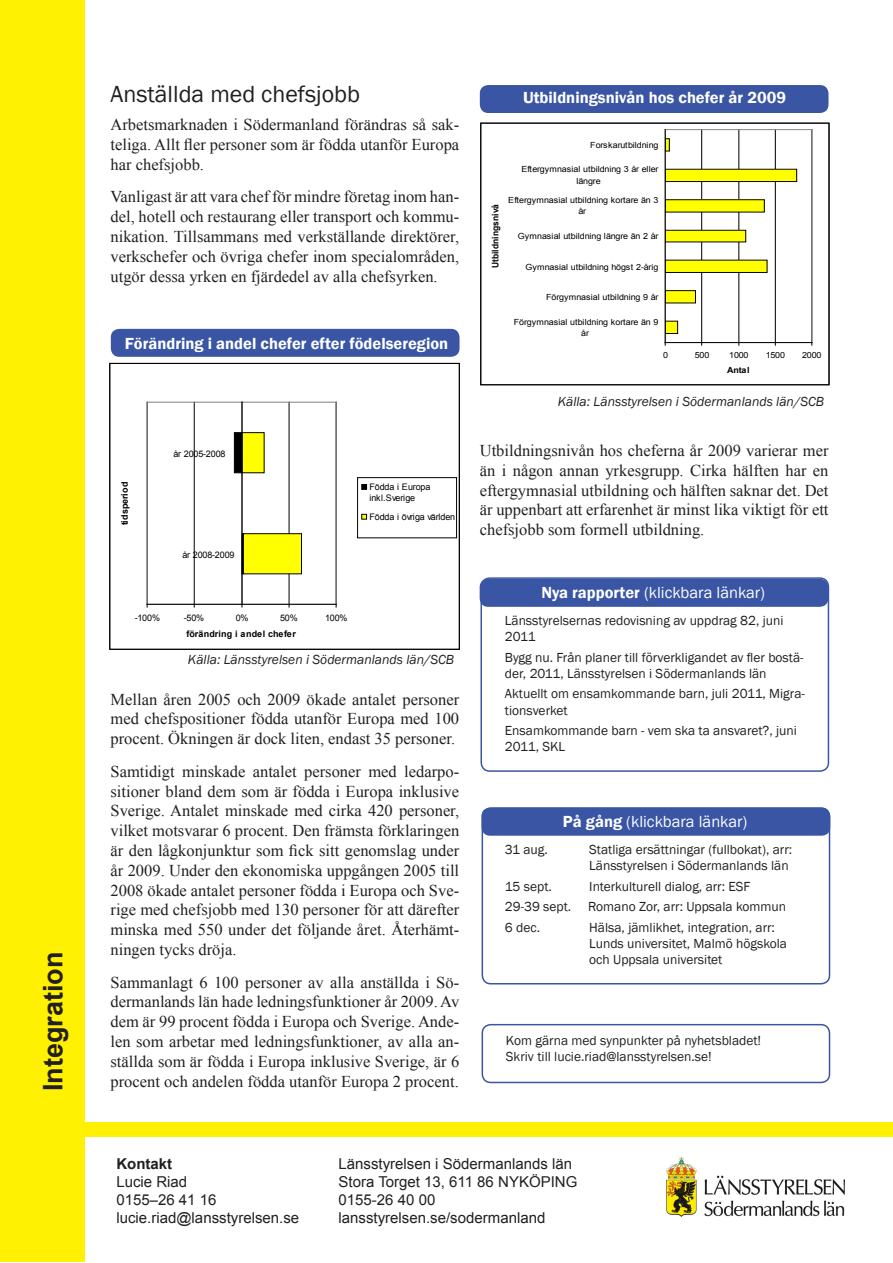
<style>
.page{position:relative;width:893px;height:1263px;background:#fff}
.page>*{position:absolute;margin:0;border:0;box-sizing:border-box;transform-origin:0 0}
.t1{font:700 27px "Arial";color:#231f20}
.t2{font:24px "Franklin Gothic";color:#231f20}
.t3{font:16.5px/19.8px "Times New Roman";color:#231f20;text-align:justify}
.t4{font:600 16.5px "Franklin Gothic";color:#fff}
.t5{font:16.5px "Franklin Gothic";color:#fff}
.t6{font:15px/18px "Arial";color:#231f20}
.t7{font:700 15px "Arial";color:#231f20}
.t8{font:13.5px/16.2px "Franklin Gothic";color:#231f20}
.t9{font:italic 13.5px "Franklin Gothic";color:#231f20}
.t10{font:9px/11.1px "Arial";letter-spacing:-.02em;color:#000}
.t11{font:700 9px "Arial";letter-spacing:.005em;color:#000}
.t12{font:700 9px "Arial";letter-spacing:.005em;color:#000;scale:.94 1}
.t13{font:8.4px/11.1px "Arial";letter-spacing:-.02em;color:#000;text-align:center;scale:1.06 1}
.t14{font:700 8.4px "Arial";letter-spacing:-.01em;color:#000;scale:1.06 1}
.s1{font-weight:600}
</style>
<div class="page">
<div style="left:0;top:0;width:85px;height:1261px;background:#fff101"></div>
<div style="left:0;top:1123px;width:893px;height:14px;background:#fff101"></div>
<img style="left:666px;top:1158px;width:178px;height:59px">
<div style="left:482px;top:1024px;width:348px;height:59px;border:2px solid #3955a4;border-radius:9px"></div>
<hr style="left:194px;top:402px;width:1px;height:202px;background:#000">
<hr style="left:289px;top:402px;width:1px;height:202px;background:#000">
<hr style="left:147px;top:402px;width:189px;height:1px;background:#808080">
<hr style="left:336px;top:402px;width:1px;height:202px;background:#808080">
<hr style="left:147px;top:402px;width:1px;height:202px;background:#808080">
<div style="left:234px;top:432px;width:8px;height:41px;background:#000;border:1px solid #000"></div>
<div style="left:243px;top:533px;width:59px;height:41px;background:#ff0;border:1px solid #000"></div>
<div style="left:242px;top:432px;width:22px;height:41px;background:#ff0"></div>
<hr style="left:147px;top:604px;width:189px;height:1px;background:#000">
<hr style="left:241px;top:402px;width:2px;height:202px;background:#000">
<svg style="left:361px;top:484px;width:6px;height:6px"></svg>
<svg style="left:361px;top:514px;width:6px;height:5px"></svg>
<div style="left:111px;top:329px;width:348px;height:28px;background:#3955a4;border-radius:9px"></div>
<div style="left:480px;top:85px;width:348px;height:28px;background:#3955a4;border-radius:9px"></div>
<div style="left:480px;top:577px;width:349px;height:195px;border:2px solid #3955a4;border-radius:9px"></div>
<div style="left:480px;top:579px;width:348px;height:28px;background:#3955a4;border-radius:9px"></div>
<div style="left:482px;top:807px;width:348px;height:177px;border:2px solid #3955a4;border-radius:9px"></div>
<div style="left:482px;top:808px;width:348px;height:28px;background:#3955a4;border-radius:9px"></div>
<hr style="left:701px;top:130px;width:1px;height:213px;background:#000">
<hr style="left:739px;top:130px;width:1px;height:213px;background:#000">
<hr style="left:775px;top:130px;width:1px;height:213px;background:#000">
<hr style="left:665px;top:129px;width:147px;height:1px;background:#808080">
<hr style="left:811px;top:130px;width:1px;height:213px;background:#808080">
<div style="left:665px;top:321px;width:13px;height:12px;background:#ff0"></div>
<div style="left:665px;top:321px;width:13px;height:13px;border:1px solid #000"></div>
<div style="left:665px;top:291px;width:30px;height:12px;background:#ff0"></div>
<div style="left:665px;top:290px;width:31px;height:13px;border:1px solid #000"></div>
<div style="left:665px;top:260px;width:102px;height:12px;background:#ff0"></div>
<div style="left:665px;top:260px;width:102px;height:13px;border:1px solid #000"></div>
<div style="left:665px;top:230px;width:81px;height:12px;background:#ff0"></div>
<div style="left:665px;top:200px;width:99px;height:12px;background:#ff0"></div>
<div style="left:665px;top:169px;width:132px;height:13px;background:#ff0"></div>
<div style="left:665px;top:169px;width:132px;height:13px;border:1px solid #000"></div>
<hr style="left:665px;top:139px;width:4px;height:12px;background:#ff0">
<div style="left:665px;top:138px;width:5px;height:13px;border:1px solid #000"></div>
<hr style="left:665px;top:342px;width:147px;height:1px;background:#000">
<hr style="left:665px;top:130px;width:1px;height:213px;background:#000">
<div style="left:481px;top:123px;width:348px;height:262px;border:1px solid #000"></div>
<h1 class="t1" style="left:35px;top:1091px;width:141px;rotate:-90deg">Integration</h1>
<h2 class="t2" style="left:111px;top:79px;width:251px">Anställda med chefsjobb</h2>
<p class="t3" style="left:111px;top:114px;width:350px">Arbetsmarknaden i Södermanland förändras så sak&shy;teliga. Allt fler personer som är födda utanför Europa har chefsjobb.</p>
<p class="t3" style="left:111px;top:187px;width:350px">Vanligast är att vara chef för mindre företag inom han&shy;del, hotell och restaurang eller transport och kommu&shy;nikation. Tillsammans med verkställande direktörer, verkschefer och övriga chefer inom specialområden, utgör dessa yrken en fjärdedel av alla chefsyrken.</p>
<p class="t4" style="left:125px;top:334px;width:325px">Förändring i andel chefer efter födelseregion</p>
<p class="t11" style="left:119px;top:525px;width:45px;rotate:-90deg">tidsperiod</p>
<p class="t10" style="left:173px;top:448px;width:54px">år 2005-2008</p>
<p class="t10" style="left:182px;top:549px;width:54px">år 2008-2009</p>
<p class="t10" style="left:135px;top:612px;width:27px">-100%</p>
<p class="t10" style="left:184px;top:612px;width:22px">-50%</p>
<p class="t10" style="left:236px;top:612px;width:14px">0%</p>
<p class="t10" style="left:280px;top:612px;width:19px">50%</p>
<p class="t10" style="left:325px;top:612px;width:24px">100%</p>
<p class="t11" style="left:187px;top:628px;width:111px">förändring i andel chefer</p>
<p class="t10" style="left:369px;top:481px;width:63px">Födda i Europa inkl.Sverige</p>
<p class="t10" style="left:369px;top:511px;width:87px">Födda i övriga världen</p>
<p class="t9" style="left:188px;top:651px;width:268px">Källa: Länsstyrelsen i Södermanlands län/SCB</p>
<p class="t3" style="left:111px;top:689px;width:350px">Mellan åren 2005 och 2009 ökade antalet personer med chefspositioner födda utanför Europa med 100 procent. Ökningen är dock liten, endast 35 personer.</p>
<p class="t3" style="left:111px;top:761px;width:350px">Samtidigt minskade antalet personer med ledarpo&shy;sitioner bland dem som är födda i Europa inklusive Sverige. Antalet minskade med cirka 420 personer, vilket motsvarar 6 procent. Den främsta förklaringen är den lågkonjunktur som fick sitt genomslag under år 2009. Under den ekonomiska uppgången 2005 till 2008 ökade antalet personer födda i Europa och Sve&shy;rige med chefsjobb med 130 personer för att därefter minska med 550 under det följande året. Återhämt&shy;ningen tycks dröja.</p>
<p class="t3" style="left:111px;top:972px;width:350px">Sammanlagt 6 100 personer av alla anställda i Sö&shy;dermanlands län hade ledningsfunktioner år 2009. Av dem är 99 procent födda i Europa och Sverige. Ande&shy;len som arbetar med ledningsfunktioner, av alla an&shy;ställda som är födda i Europa inklusive Sverige, är 6 procent och andelen födda utanför Europa 2 procent.</p>
<p class="t4" style="left:523px;top:88px;width:264px">Utbildningsnivån hos chefer år 2009</p>
<p class="t13" style="left:590px;top:139px;width:66px">Forskarutbildning</p>
<p class="t12" style="left:490px;top:268px;width:69px;rotate:-90deg">Utbildningsnivå</p>
<p class="t13" style="left:521px;top:164px;width:131px">Eftergymnasial utbildning 3 år eller längre</p>
<p class="t13" style="left:508px;top:195px;width:143px">Eftergymnasial utbildning kortare än 3 år</p>
<p class="t13" style="left:518px;top:231px;width:134px">Gymnasial utbildning längre än 2 år</p>
<p class="t13" style="left:525px;top:261px;width:127px">Gymnasial utbildning högst 2-årig</p>
<p class="t13" style="left:546px;top:292px;width:107px">Förgymnasial utbildning 9 år</p>
<p class="t13" style="left:514px;top:317px;width:138px">Förgymnasial utbildning kortare än 9 år</p>
<p class="t13" style="left:663px;top:350px;width:6px">0</p>
<p class="t13" style="left:695px;top:350px;width:15px">500</p>
<p class="t13" style="left:729px;top:350px;width:20px">1000</p>
<p class="t13" style="left:766px;top:350px;width:20px">1500</p>
<p class="t13" style="left:802px;top:350px;width:20px">2000</p>
<p class="t14" style="left:727px;top:365px;width:23px">Antal</p>
<p class="t9" style="left:558px;top:393px;width:268px">Källa: Länsstyrelsen i Södermanlands län/SCB</p>
<p class="t3" style="left:480px;top:440px;width:350px">Utbildningsnivån hos cheferna år 2009 varierar mer än i någon annan yrkesgrupp. Cirka hälften har en eftergymnasial utbildning och hälften saknar det. Det är uppenbart att erfarenhet är minst lika viktigt för ett chefsjobb som formell utbildning.</p>
<p class="t5" style="left:541px;top:582px;width:225px"><span class="s1">Nya rapporter</span> (klickbara länkar)</p>
<p class="t8" style="left:505px;top:613px;width:280px">Länsstyrelsernas redovisning av uppdrag 82, juni<br>2011</p>
<p class="t8" style="left:505px;top:649px;width:300px">Bygg nu. Från planer till förverkligandet av fler bostä&shy;der, 2011, Länsstyrelsen i Södermanlands län</p>
<p class="t8" style="left:505px;top:686px;width:301px">Aktuellt om ensamkommande barn, juli 2011, Migra&shy;tionsverket</p>
<p class="t8" style="left:505px;top:723px;width:294px">Ensamkommande barn - vem ska ta ansvaret?, juni<br>2011, SKL</p>
<p class="t5" style="left:563px;top:811px;width:186px"><span class="s1">På gång</span> (klickbara länkar)</p>
<p class="t8" style="left:505px;top:842px;width:45px">31 aug.</p>
<p class="t8" style="left:589px;top:842px;width:204px">Statliga ersättningar (fullbokat), arr:<br>Länsstyrelsen i Södermanlands län</p>
<p class="t8" style="left:505px;top:878px;width:49px">15 sept.</p>
<p class="t8" style="left:589px;top:878px;width:163px">Interkulturell dialog, arr: ESF</p>
<p class="t8" style="left:505px;top:899px;width:68px">29-39 sept.</p>
<p class="t8" style="left:588px;top:899px;width:199px">Romano Zor, arr: Uppsala kommun</p>
<p class="t8" style="left:505px;top:919px;width:37px">6 dec.</p>
<p class="t8" style="left:589px;top:919px;width:199px">Hälsa, jämlikhet, integration, arr:<br>Lunds universitet, Malmö högskola och Uppsala universitet</p>
<p class="t8" style="left:506px;top:1033px;width:257px">Kom gärna med synpunkter på nyhetsbladet!<br>Skriv till lucie.riad@lansstyrelsen.se!</p>
<p class="t7" style="left:116px;top:1153px;width:57px">Kontakt</p>
<p class="t6" style="left:116px;top:1172px;width:184px">Lucie Riad<br>0155–26 41 16 lucie.riad@lansstyrelsen.se</p>
<p class="t6" style="left:339px;top:1154px;width:240px">Länsstyrelsen i Södermanlands län<br>Stora Torget 13, 611 86 NYKÖPING<br>0155-26 40 00 lansstyrelsen.se/sodermanland</p>
</div>
